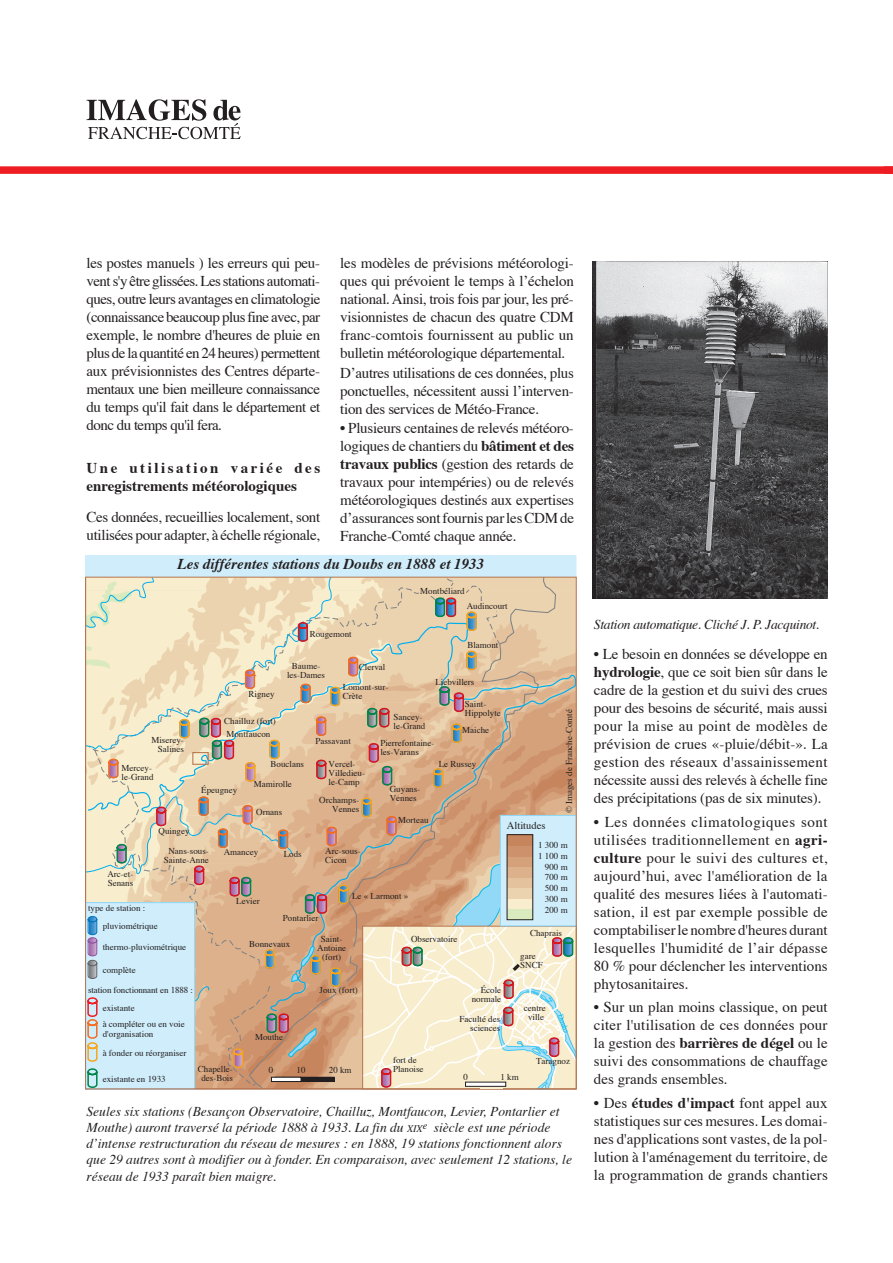
<style>
.page{position:relative;width:893px;height:1263px;background:#fff}
.page>*{position:absolute;margin:0;border:0;box-sizing:border-box;transform-origin:0 0}
.t1{font:15px/18px "Times";letter-spacing:-.015em;color:#231f20;text-align:justify}
.t2{font:700 15px/18px "Times";color:#231f20}
.t3{font:italic 700 15px "Times";color:#231f20}
.t4{font:italic 13.5px/16.2px "Times";color:#231f20}
.t5{font:italic 13.5px "Times";letter-spacing:-.02em;color:#231f20}
.t6{font:10.5px "Times";color:#231f20}
.t7{font:9px/9px "Times";color:#231f20}
.s1{font-weight:700}
.s2{font-size:10.2px}
</style>
<div class="page">
<svg style="left:87px;top:99px;width:154px;height:40px"></svg>
<div style="left:0;top:166px;width:893px;height:8px;background:#ee1d23"></div>
<div style="left:86px;top:556px;width:490px;height:533px;background:#cfedfb"></div>
<img style="left:592px;top:261px;width:235px;height:338px">
<svg style="left:85px;top:576px;width:492px;height:514px;background:#dcc7ac"></svg>
<p class="t1" style="left:87px;top:255px;width:235px">les postes manuels ) les erreurs qui peu&shy;vent s'y être glissées. Les stations automati&shy;ques, outre leurs avantages en climatologie (connaissance beaucoup plus fine avec, par exemple, le nombre d'heures de pluie en plus de la quantité en 24 heures) permettent aux prévisionnistes des Centres départe&shy;mentaux une bien meilleure connaissance du temps qu'il fait dans le département et donc du temps qu'il fera.</p>
<p class="t2" style="left:87px;top:460px;width:235px">Une utilisation variée des enregistrements météorologiques</p>
<p class="t1" style="left:87px;top:509px;width:235px">Ces données, recueillies localement, sont utilisées pour adapter, à échelle régionale,</p>
<p class="t1" style="left:340px;top:255px;width:235px">les modèles de prévisions météorologi&shy;ques qui prévoient le temps à l’échelon national. Ainsi, trois fois par jour, les pré&shy;visionnistes de chacun des quatre CDM franc-comtois fournissent au public un bulletin météorologique départemental.</p>
<p class="t1" style="left:340px;top:364px;width:235px">D’autres utilisations de ces données, plus ponctuelles, nécessitent aussi l’interven&shy;tion des services de Météo-France.</p>
<p class="t1" style="left:340px;top:420px;width:235px">• Plusieurs centaines de relevés météoro&shy;logiques de chantiers du <span class="s1">bâtiment et des travaux publics</span> (gestion des retards de travaux pour intempéries) ou de relevés météorologiques destinés aux expertises d’assurances sont fournis par les CDM de Franche-Comté chaque année.</p>
<p class="t3" style="left:178px;top:555px;width:308px">Les différentes stations du Doubs en 1888 et 1933</p>
<p class="t7" style="left:420px;top:587px;width:46px">Montbéliard</p>
<p class="t7" style="left:310px;top:630px;width:44px">Rougemont</p>
<p class="t7" style="left:467px;top:602px;width:42px">Audincourt</p>
<p class="t7" style="left:467px;top:641px;width:33px">Blamont</p>
<p class="t7" style="left:287px;top:662px;width:39px;text-align:center">Baume&shy;les-Dames</p>
<p class="t7" style="left:359px;top:663px;width:28px">Clerval</p>
<p class="t7" style="left:435px;top:678px;width:40px">Liebvillers</p>
<p class="t7" style="left:465px;top:700px;width:37px">Saint-<br>Hippolyte</p>
<p class="t7" style="left:343px;top:683px;width:47px">Lomont-sur-<br>Crète</p>
<p class="t7" style="left:249px;top:690px;width:28px">Rigney</p>
<p class="t7" style="left:565px;top:813px;width:106px;rotate:-90deg">© Images de Franche-Comté</p>
<p class="t7" style="left:393px;top:713px;width:33px">Sancey&shy;le-Grand</p>
<p class="t7" style="left:224px;top:717px;width:53px">Chailluz (fort)</p>
<p class="t7" style="left:462px;top:726px;width:28px">Maiche</p>
<p class="t7" style="left:226px;top:730px;width:45px">Montfaucon</p>
<p class="t7" style="left:151px;top:736px;width:34px;text-align:right">Miserey-<br>Salines</p>
<p class="t7" style="left:315px;top:737px;width:37px">Passavant</p>
<p class="t7" style="left:380px;top:739px;width:55px">Pierrefontaine‑ les-Varans</p>
<p class="t7" style="left:271px;top:760px;width:35px">Bouclans</p>
<p class="t7" style="left:254px;top:780px;width:39px">Mamirolle</p>
<p class="t7" style="left:329px;top:760px;width:38px">Vercel-<br>Villedieu&shy;le-Camp</p>
<p class="t7" style="left:439px;top:760px;width:39px">Le Russey</p>
<p class="t7" style="left:122px;top:764px;width:33px">Mercey&shy;le-Grand</p>
<p class="t7" style="left:201px;top:786px;width:37px">Épeugney</p>
<p class="t7" style="left:390px;top:785px;width:32px">Guyans-<br>Vennes</p>
<p class="t7" style="left:319px;top:796px;width:41px;text-align:right">Orchamps-<br>Vennes</p>
<p class="t7" style="left:256px;top:808px;width:27px">Ornans</p>
<p class="t7" style="left:224px;top:848px;width:36px">Amancey</p>
<p class="t7" style="left:284px;top:850px;width:19px">Lods</p>
<p class="t7" style="left:398px;top:816px;width:32px">Morteau</p>
<p class="t6" style="left:507px;top:819px;width:40px">Altitudes</p>
<p class="t7" style="left:538px;top:840px;width:31px;line-height:10.9px;text-align:right">1 300 m<br>1 100 m<br>900 m<br>700 m<br>500 m<br>300 m<br>200 m</p>
<p class="t7" style="left:159px;top:827px;width:32px">Quingey</p>
<p class="t7" style="left:325px;top:846px;width:37px">Arc-sous-<br>Cicon</p>
<p class="t7" style="left:164px;top:847px;width:46px;text-align:center">Nans-sous-<br>Sainte-Anne</p>
<p class="t7" style="left:107px;top:870px;width:27px">Arc-et-<br>Senans</p>
<p class="t7" style="left:352px;top:891px;width:58px">Le « Larmont »</p>
<p class="t7" style="left:236px;top:897px;width:25px">Levier</p>
<p class="t7" style="left:88px;top:904px;width:59px">type de station :</p>
<p class="t7" style="left:283px;top:914px;width:37px">Pontarlier</p>
<p class="t7" style="left:103px;top:922px;width:56px">pluviométrique</p>
<p class="t7" style="left:530px;top:929px;width:33px">Chaprais</p>
<p class="t7" style="left:411px;top:935px;width:48px">Observatoire</p>
<p class="t7" style="left:317px;top:935px;width:30px;text-align:center">Saint-<br>Antoine (fort)</p>
<p class="t7" style="left:249px;top:940px;width:42px">Bonnevaux</p>
<p class="t7" style="left:103px;top:943px;width:85px">thermo-pluviométrique</p>
<p class="t7" style="left:103px;top:966px;width:34px">complète</p>
<p class="t7" style="left:103px;top:1004px;width:33px">existante</p>
<p class="t7" style="left:520px;top:952px;width:24px">gare<br>SNCF</p>
<p class="t7" style="left:472px;top:986px;width:31px;text-align:right">École normale</p>
<p class="t7" style="left:460px;top:1015px;width:42px;text-align:right">Faculté des sciences</p>
<p class="t7" style="left:88px;top:985px;width:106px">station fonctionnant en 1888 :</p>
<p class="t7" style="left:320px;top:985px;width:40px">Joux (fort)</p>
<p class="t7" style="left:524px;top:1004px;width:23px;text-align:center">centre ville</p>
<p class="t7" style="left:103px;top:1020px;width:83px;line-height:9.8px">à compléter ou en voie d'organisation</p>
<p class="t7" style="left:103px;top:1048px;width:85px">à fonder ou réorganiser</p>
<p class="t7" style="left:255px;top:1033px;width:30px">Mouthe</p>
<p class="t7" style="left:393px;top:1056px;width:32px">fort de<br>Planoise</p>
<p class="t7" style="left:536px;top:1057px;width:35px">Taragnoz</p>
<p class="t7" style="left:198px;top:1065px;width:36px;text-align:center">Chapelle&shy;des-Bois</p>
<p class="t7" style="left:269px;top:1066px;width:6px">0</p>
<p class="t7" style="left:296px;top:1066px;width:10px">10</p>
<p class="t7" style="left:329px;top:1066px;width:24px">20 km</p>
<p class="t7" style="left:463px;top:1073px;width:6px">0</p>
<p class="t7" style="left:500px;top:1073px;width:20px">1 km</p>
<p class="t7" style="left:103px;top:1075px;width:64px">existante en 1933</p>
<p class="t4" style="left:87px;top:1104px;width:487px">Seules six stations (Besançon Observatoire, Chailluz, Montfaucon, Levier, Pontarlier et Mouthe) auront traversé la période 1888 à 1933. La fin du <span class="s2">xix</span><sup>e</sup> siècle est une période d’intense restructuration du réseau de mesures : en 1888, 19 stations fonctionnent alors que 29 autres sont à modifier ou à fonder. En comparaison, avec seulement 12 stations, le réseau de 1933 paraît bien maigre.</p>
<p class="t5" style="left:594px;top:616px;width:227px">Station automatique. Cliché J. P. Jacquinot.</p>
<p class="t1" style="left:594px;top:646px;width:235px">• Le besoin en données se développe en <span class="s1">hydrologie</span>, que ce soit bien sûr dans le cadre de la gestion et du suivi des crues pour des besoins de sécurité, mais aussi pour la mise au point de modèles de prévision de crues «‑pluie/débit‑». La gestion des réseaux d'assainissement nécessite aussi des relevés à échelle fine des précipitations (pas de six minutes).</p>
<p class="t1" style="left:594px;top:814px;width:235px">• Les données climatologiques sont utilisées traditionnellement en <span class="s1">agri&shy;culture</span> pour le suivi des cultures et, aujourd’hui, avec l'amélioration de la qualité des mesures liées à l'automati&shy;sation, il est par exemple possible de comptabiliser le nombre d'heures durant lesquelles l'humidité de l’air dépasse 80 % pour déclencher les interventions phytosanitaires.</p>
<p class="t1" style="left:594px;top:999px;width:235px">• Sur un plan moins classique, on peut citer l'utilisation de ces données pour la gestion des <span class="s1">barrières de dégel</span> ou le suivi des consommations de chauffage des grands ensembles.</p>
<p class="t1" style="left:594px;top:1095px;width:235px">• Des <span class="s1">études d'impact</span> font appel aux statistiques sur ces mesures. Les domai&shy;nes d'applications sont vastes, de la pol&shy;lution à l'aménagement du territoire, de la programmation de grands chantiers</p>
</div>
